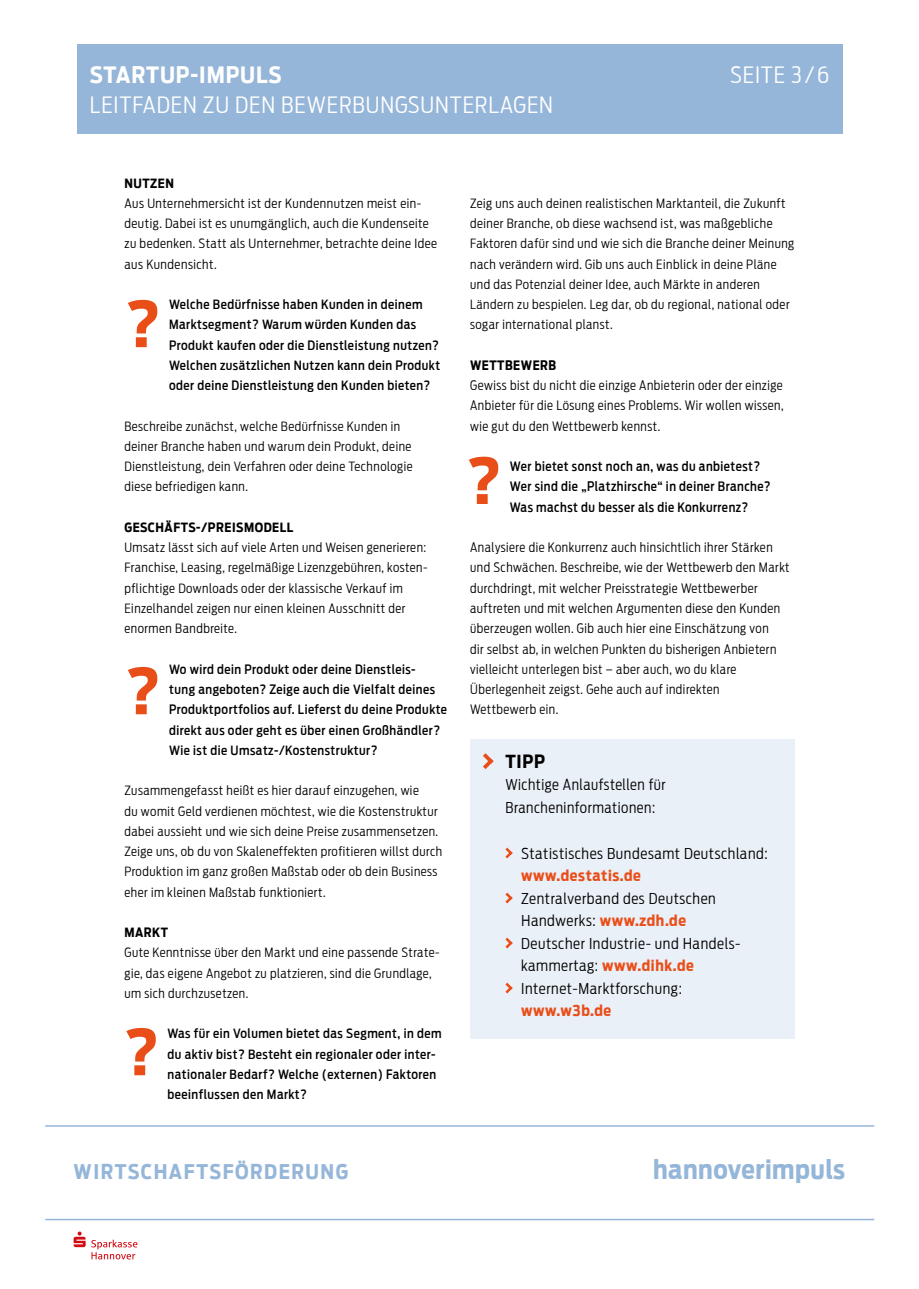
<style>
.page{position:relative;width:919px;height:1289px;background:#fff}
.page>*{position:absolute;margin:0;border:0;box-sizing:border-box;transform-origin:0 0}
.t1{font:700 63px "Antenna Cond";color:#e94e19}
.t2{font:700 26.1px "Antenna Cond";letter-spacing:.02em;color:#95b6d9}
.t3{font:300 22.5px "Antenna Cond";letter-spacing:.04em;color:#fff}
.t4{font:700 22.5px "Antenna Cond";letter-spacing:.04em;color:#fff}
.t5{font:700 20.25px "Antenna Cond";letter-spacing:.075em;color:#95b6d9}
.t6{font:700 18px "Antenna Cond";color:#000}
.t7{font:300 15px/22.5px "Antenna Cond";letter-spacing:.04em;color:#000}
.t8{font:700 15px "Antenna Cond";letter-spacing:.04em;color:#e94e19}
.t9{font:300 13.05px/20.2px "Antenna Cond";letter-spacing:.04em;color:#000;text-align:justify}
.t10{font:500 13.05px/20.2px "Antenna Cond";letter-spacing:.04em;color:#000}
.t11{font:700 13.05px "Antenna Cond";letter-spacing:.04em;color:#000}
.t12{font:300 12.75px/20.2px "Antenna Cond";letter-spacing:.04em;color:#000}
.t13{font:500 12.75px/20.2px "Antenna Cond";letter-spacing:.04em;color:#000}
.t14{font:700 12.75px "Antenna Cond";letter-spacing:.04em;color:#000}
.s1{font-weight:700;color:#e94e19}
</style>
<div class="page">
<div style="left:77px;top:45px;width:765px;height:89px;background:#95b6d9"></div>
<svg style="left:74px;top:1231px;width:63px;height:28px"></svg>
<hr style="left:45px;top:1125px;width:829px;height:1px;background:#95b6d9">
<hr style="left:45px;top:1218px;width:829px;height:2px;background:#95b6d9">
<div style="left:470px;top:739px;width:324px;height:299px;background:#eaf0f7"></div>
<svg style="left:483px;top:753px;width:10px;height:16px"></svg>
<svg style="left:505px;top:847px;width:7px;height:11px"></svg>
<svg style="left:505px;top:892px;width:7px;height:11px"></svg>
<svg style="left:505px;top:937px;width:7px;height:11px"></svg>
<svg style="left:505px;top:982px;width:7px;height:11px"></svg>
<h3 class="t4" style="left:90px;top:62px;width:193px">STARTUP-IMPULS</h3>
<h3 class="t3" style="left:730px;top:62px;width:100px">SEITE 3/6</h3>
<h3 class="t3" style="left:90px;top:92px;width:464px">LEITFADEN ZU DEN BEWERBUNGSUNTERLAGEN</h3>
<p class="t14" style="left:124px;top:175px;width:51px">NUTZEN</p>
<p class="t12" style="left:124px;top:193px;width:314px">Aus Unternehmersicht ist der Kundennutzen meist ein&shy;deutig. Dabei ist es unumgänglich, auch die Kundenseite zu bedenken. Statt als Unternehmer, betrachte deine Idee aus Kundensicht.</p>
<p class="t13" style="left:169px;top:294px;width:272px">Welche Bedürfnisse haben Kunden in deinem Marktsegment? Warum würden Kunden das Produkt kaufen oder die Dienstleistung nutzen?<br>Welchen zusätzlichen Nutzen kann dein Produkt oder deine Dienstleistung den Kunden bieten?</p>
<p class="t12" style="left:124px;top:416px;width:290px">Beschreibe zunächst, welche Bedürfnisse Kunden in deiner Branche haben und warum dein Produkt, deine Dienstleistung, dein Verfahren oder deine Technologie diese befriedigen kann.</p>
<p class="t14" style="left:124px;top:519px;width:170px">GESCHÄFTS-/PREISMODELL</p>
<p class="t12" style="left:124px;top:537px;width:304px">Umsatz lässt sich auf viele Arten und Weisen generieren:<br>Franchise, Leasing, regelmäßige Lizenzgebühren, kosten&shy;pflichtige Downloads oder der klassische Verkauf im Einzelhandel zeigen nur einen kleinen Ausschnitt der enormen Bandbreite.</p>
<p class="t13" style="left:169px;top:659px;width:279px">Wo wird dein Produkt oder deine Dienstleis-<br>tung angeboten? Zeige auch die Vielfalt deines Produktportfolios auf. Lieferst du deine Produkte direkt aus oder geht es über einen Großhändler?<br>Wie ist die Umsatz-/Kostenstruktur?</p>
<p class="t12" style="left:124px;top:780px;width:319px">Zusammengefasst heißt es hier darauf einzugehen, wie<br>du womit Geld verdienen möchtest, wie die Kostenstruktur dabei aussieht und wie sich deine Preise zusammensetzen.<br>Zeige uns, ob du von Skaleneffekten profitieren willst durch Produktion im ganz großen Maßstab oder ob dein Business eher im kleinen Maßstab funktioniert.</p>
<p class="t14" style="left:124px;top:924px;width:45px">MARKT</p>
<p class="t12" style="left:124px;top:942px;width:316px">Gute Kenntnisse über den Markt und eine passende Strate&shy;gie, das eigene Angebot zu platzieren, sind die Grundlage, um sich durchzusetzen.</p>
<p class="t13" style="left:167px;top:1023px;width:275px">Was für ein Volumen bietet das Segment, in dem du aktiv bist? Besteht ein regionaler oder inter&shy;nationaler Bedarf? Welche (externen) Faktoren beeinflussen den Markt?</p>
<h1 class="t1" style="left:124px;top:286px;width:38px">?</h1>
<h1 class="t1" style="left:124px;top:653px;width:38px">?</h1>
<h1 class="t1" style="left:123px;top:1014px;width:38px">?</h1>
<p class="t12" style="left:470px;top:193px;width:325px">Zeig uns auch deinen realistischen Marktanteil, die Zukunft deiner Branche, ob diese wachsend ist, was maßgebliche Faktoren dafür sind und wie sich die Branche deiner Meinung nach verändern wird. Gib uns auch Einblick in deine Pläne und das Potenzial deiner Idee, auch Märkte in anderen Ländern zu bespielen. Leg dar, ob du regional, national oder sogar international planst.</p>
<p class="t11" style="left:470px;top:357px;width:88px">WETTBEWERB</p>
<p class="t9" style="left:470px;top:375px;width:315px">Gewiss bist du nicht die einzige Anbieterin oder der einzige Anbieter für die Lösung eines Problems. Wir wollen wissen, wie gut du den Wettbewerb kennst.</p>
<p class="t10" style="left:510px;top:456px;width:262px">Wer bietet sonst noch an, was du anbietest?<br>Wer sind die „Platzhirsche“ in deiner Branche?<br>Was machst du besser als die Konkurrenz?</p>
<p class="t9" style="left:470px;top:537px;width:321px;text-align:left">Analysiere die Konkurrenz auch hinsichtlich ihrer Stärken und Schwächen. Beschreibe, wie der Wettbewerb den Markt durchdringt, mit welcher Preisstrategie Wettbewerber auftreten und mit welchen Argumenten diese den Kunden überzeugen wollen. Gib auch hier eine Einschätzung von<br>dir selbst ab, in welchen Punkten du bisherigen Anbietern vielleicht unterlegen bist – aber auch, wo du klare Überlegenheit zeigst. Gehe auch auf indirekten<br>Wettbewerb ein.</p>
<h1 class="t1" style="left:465px;top:443px;width:38px">?</h1>
<h3 class="t6" style="left:505px;top:750px;width:41px">TIPP</h3>
<p class="t7" style="left:505px;top:773px;width:162px">Wichtige Anlaufstellen für<br>Brancheninformationen:</p>
<p class="t7" style="left:521px;top:842px;width:248px">Statistisches Bundesamt Deutschland:</p>
<p class="t8" style="left:521px;top:866px;width:121px">www.destatis.de</p>
<p class="t7" style="left:521px;top:887px;width:221px">Zentralverband des Deutschen<br>Handwerks: <span class="s1">www.zdh.de<br></span>Deutscher Industrie- und Handels&shy;kammertag: <span class="s1">www.dihk.de<br></span>Internet-Marktforschung:</p>
<p class="t8" style="left:521px;top:1001px;width:91px">www.w3b.de</p>
<h3 class="t5" style="left:74px;top:1159px;width:276px">WIRTSCHAFTSFÖRDERUNG</h3>
<h2 class="t2" style="left:653px;top:1154px;width:193px">hannoverimpuls</h2>
</div>
